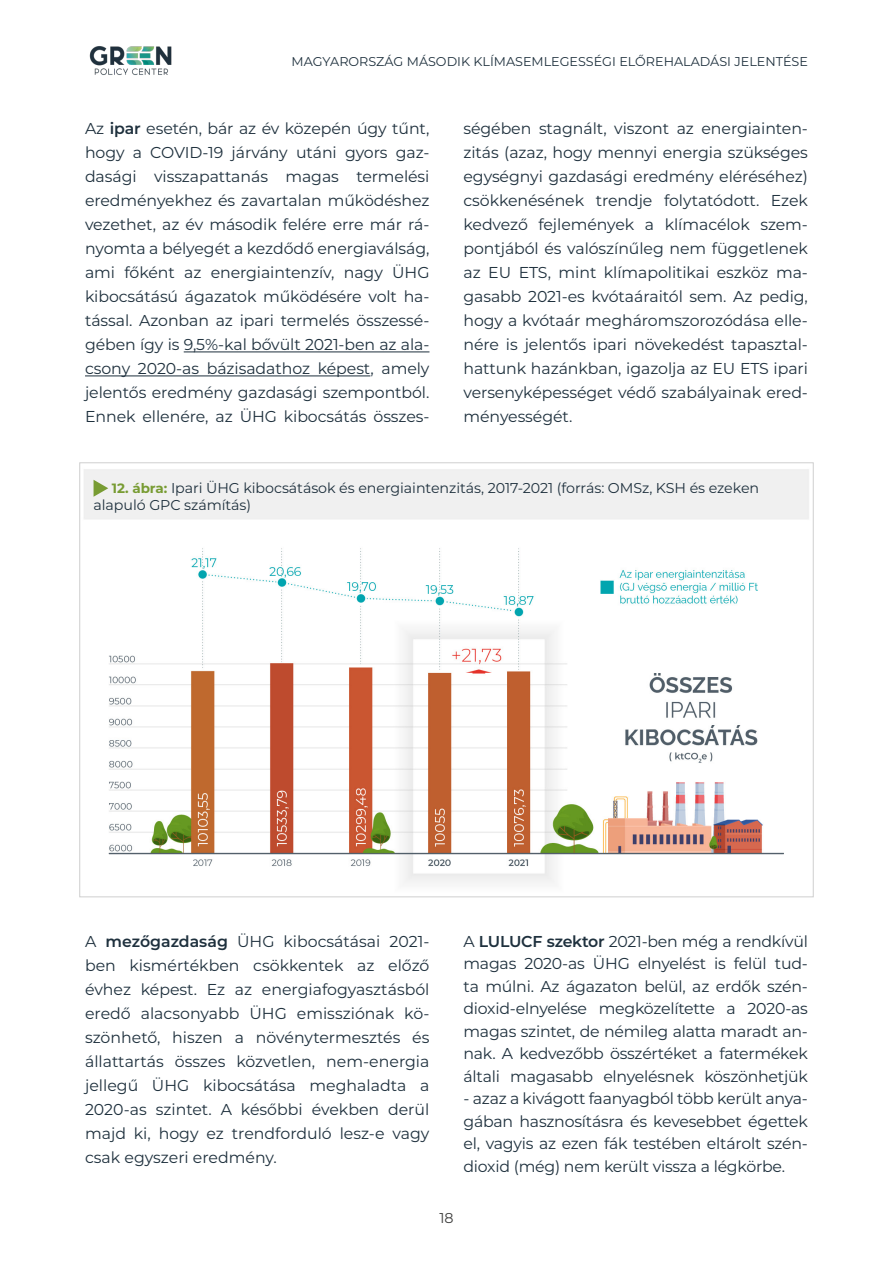
<style>
.page{position:relative;width:893px;height:1263px;background:#fff}
.page>*{position:absolute;margin:0;border:0;box-sizing:border-box;transform-origin:0 0}
.t1{font:15.75px/24px "Montserrat";letter-spacing:-.01em;color:#1e303d;text-align:justify}
.t2{font:14.25px/17.1px "Montserrat";letter-spacing:-.005em;color:#1e303d}
.t3{font:14.25px "Montserrat";color:#3c3c3b}
.t4{font:12.75px "Montserrat";color:#1e303d}
.s1{font-weight:600}
.s2{font-weight:700;font-size:13.5px;color:#789c33}
</style>
<div class="page">
<img style="left:89px;top:46px;width:83px;height:29px">
<hr style="left:184px;top:351px;width:245px;height:1px;background:#1e303d">
<hr style="left:85px;top:375px;width:285px;height:1px;background:#1e303d">
<img style="left:84px;top:469px;width:725px;height:414px">
<svg style="left:94px;top:480px;width:14px;height:17px"></svg>
<p class="t4" style="left:292px;top:53px;width:518px">MAGYARORSZÁG MÁSODIK KLÍMASEMLEGESSÉGI ELŐREHALADÁSI JELENTÉSE</p>
<p class="t1" style="left:85px;top:116px;width:346px">Az <span class="s1">ipar</span> esetén, bár az év közepén úgy tűnt, hogy a COVID-19 járvány utáni gyors gaz&shy;dasági visszapattanás magas termelési eredményekhez és zavartalan működéshez vezethet, az év második felére erre már rá&shy;nyomta a bélyegét a kezdődő energiaválság, ami főként az energiaintenzív, nagy ÜHG kibocsátású ágazatok működésére volt ha&shy;tással. Azonban az ipari termelés összessé&shy;gében így is 9,5%-kal bővült 2021-ben az ala&shy;csony 2020-as bázisadathoz képest, amely jelentős eredmény gazdasági szempontból.<br>Ennek ellenére, az ÜHG kibocsátás összes-</p>
<p class="t1" style="left:463px;top:116px;width:346px">ségében stagnált, viszont az energiainten&shy;zitás (azaz, hogy mennyi energia szükséges egységnyi gazdasági eredmény eléréséhez) csökkenésének trendje folytatódott. Ezek kedvező fejlemények a klímacélok szem&shy;pontjából és valószínűleg nem függetlenek az EU ETS, mint klímapolitikai eszköz ma&shy;gasabb 2021-es kvótaáraitól sem. Az pedig, hogy a kvótaár megháromszorozódása elle&shy;nére is jelentős ipari növekedést tapasztal&shy;hattunk hazánkban, igazolja az EU ETS ipari versenyképességet védő szabályainak ered&shy;ményességét.</p>
<p class="t2" style="left:94px;top:479px;width:667px;text-indent:18px"><span class="s2">12. ábra:</span> Ipari ÜHG kibocsátások és energiaintenzitás, 2017-2021 (forrás: OMSz, KSH és ezeken alapuló GPC számítás)</p>
<p class="t1" style="left:85px;top:928px;width:346px">A <span class="s1">mezőgazdaság</span> ÜHG kibocsátásai 2021- ben kismértékben csökkentek az előző évhez képest. Ez az energiafogyasztásból eredő alacsonyabb ÜHG emissziónak kö&shy;szönhető, hiszen a növénytermesztés és állattartás összes közvetlen, nem-energia jellegű ÜHG kibocsátása meghaladta a 2020-as szintet. A későbbi években derül majd ki, hogy ez trendforduló lesz-e vagy csak egyszeri eredmény.</p>
<p class="t1" style="left:463px;top:929px;width:346px;line-height:22.5px">A <span class="s1">LULUCF szektor</span> 2021-ben még a rendkívül magas 2020-as ÜHG elnyelést is felül tud&shy;ta múlni. Az ágazaton belül, az erdők szén&shy;dioxid-elnyelése megközelítette a 2020-as magas szintet, de némileg alatta maradt an&shy;nak. A kedvezőbb összértéket a fatermékek általi magasabb elnyelésnek köszönhetjük</p>
<p class="t1" style="left:463px;top:1087px;width:346px;line-height:22.5px">- azaz a kivágott faanyagból több került anya&shy;gában hasznosításra és kevesebbet égettek el, vagyis az ezen fák testében eltárolt szén&shy;dioxid (még) nem került vissza a légkörbe.</p>
<p class="t3" style="left:439px;top:1208px;width:16px">18</p>
</div>
